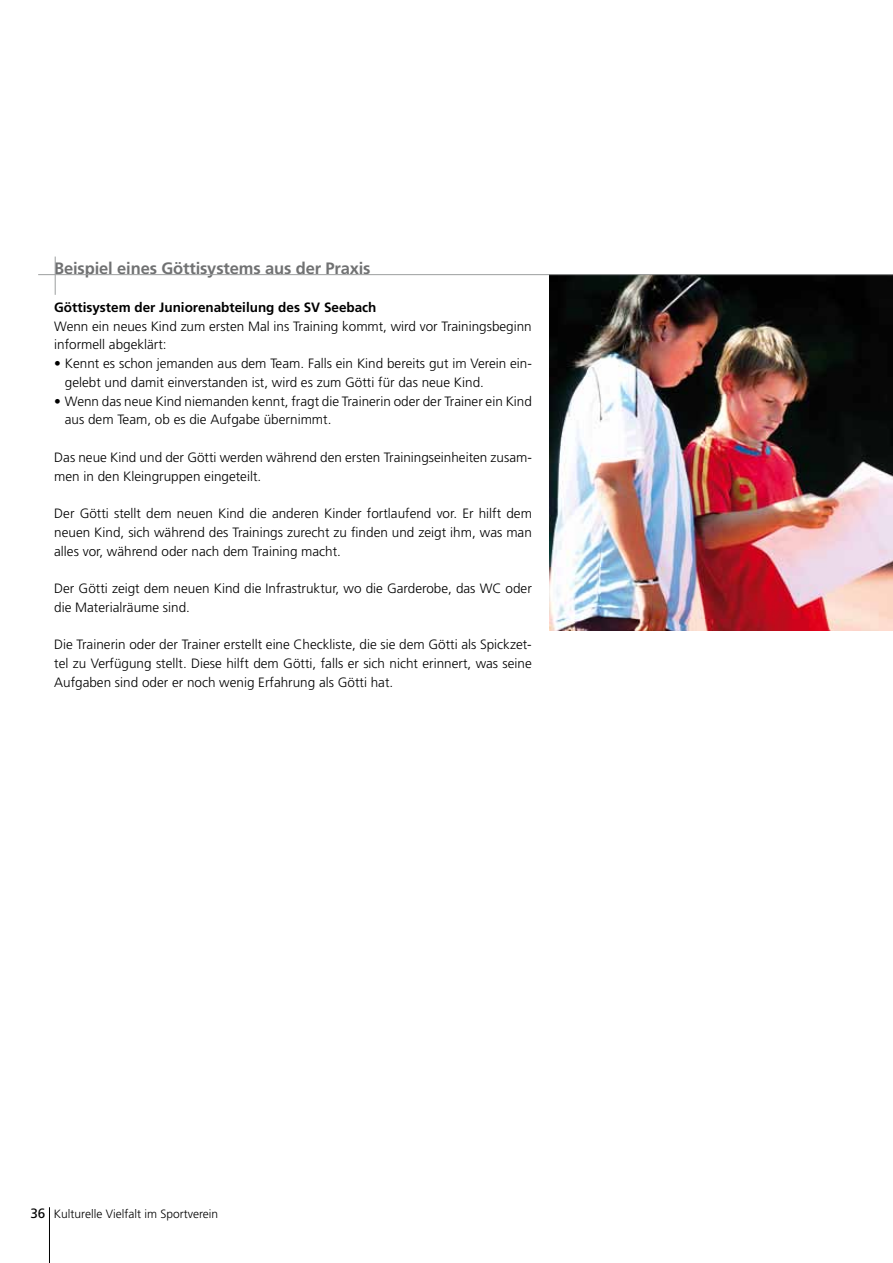
<style>
.page{position:relative;width:893px;height:1263px;background:#fff}
.page>*{position:absolute;margin:0;border:0;box-sizing:border-box;transform-origin:0 0}
.t1{font:700 16.5px "Frutiger LT";letter-spacing:-.01em;color:#707172}
.t2{font:300 13.5px/18.8px "Frutiger LT";color:#000}
.t3{font:700 13.5px "Frutiger LT";color:#000}
.t4{font:300 12px "Frutiger LT";color:#000}
.s1{font-weight:400;font-size:13.5px}
</style>
<div class="page">
<img style="left:550px;top:275px;width:343px;height:356px">
<hr style="left:49px;top:1207px;width:1px;height:56px;background:#000">
<hr style="left:38px;top:274px;width:855px;height:1px;background:#9c9e9f">
<hr style="left:55px;top:257px;width:1px;height:38px;background:#9c9e9f">
<p class="t1" style="left:54px;top:259px;width:318px">Beispiel eines Göttisystems aus der Praxis</p>
<p class="t3" style="left:54px;top:299px;width:324px">Göttisystem der Juniorenabteilung des SV Seebach</p>
<p class="t2" style="left:54px;top:317px;width:479px">Wenn ein neues Kind zum ersten Mal ins Training kommt, wird vor Trainingsbeginn informell abgeklärt:</p>
<p class="t2" style="left:65px;top:354px;width:469px;text-indent:-11px">• Kennt es schon jemanden aus dem Team. Falls ein Kind bereits gut im Verein ein&shy;gelebt und damit einverstanden ist, wird es zum Götti für das neue Kind.</p>
<p class="t2" style="left:65px;top:392px;width:469px;text-indent:-11px">• Wenn das neue Kind niemanden kennt, fragt die Trainerin oder der Trainer ein Kind aus dem Team, ob es die Aufgabe übernimmt.</p>
<p class="t2" style="left:54px;top:448px;width:479px">Das neue Kind und der Götti werden während den ersten Trainingseinheiten zusam&shy;men in den Kleingruppen eingeteilt.</p>
<p class="t2" style="left:54px;top:504px;width:479px;text-align:justify">Der Götti stellt dem neuen Kind die anderen Kinder fortlaufend vor. Er hilft dem neuen Kind, sich während des Trainings zurecht zu finden und zeigt ihm, was man alles vor, während oder nach dem Training macht.</p>
<p class="t2" style="left:54px;top:579px;width:479px">Der Götti zeigt dem neuen Kind die Infrastruktur, wo die Garderobe, das WC oder die Materialräume sind.</p>
<p class="t2" style="left:54px;top:635px;width:479px;text-align:justify">Die Trainerin oder der Trainer erstellt eine Checkliste, die sie dem Götti als Spickzet&shy;tel zu Verfügung stellt. Diese hilft dem Götti, falls er sich nicht erinnert, was seine Aufgaben sind oder er noch wenig Erfahrung als Götti hat.</p>
<p class="t4" style="left:30px;top:1207px;width:189px"><span class="s1">36</span> Kulturelle Vielfalt im Sportverein</p>
</div>
